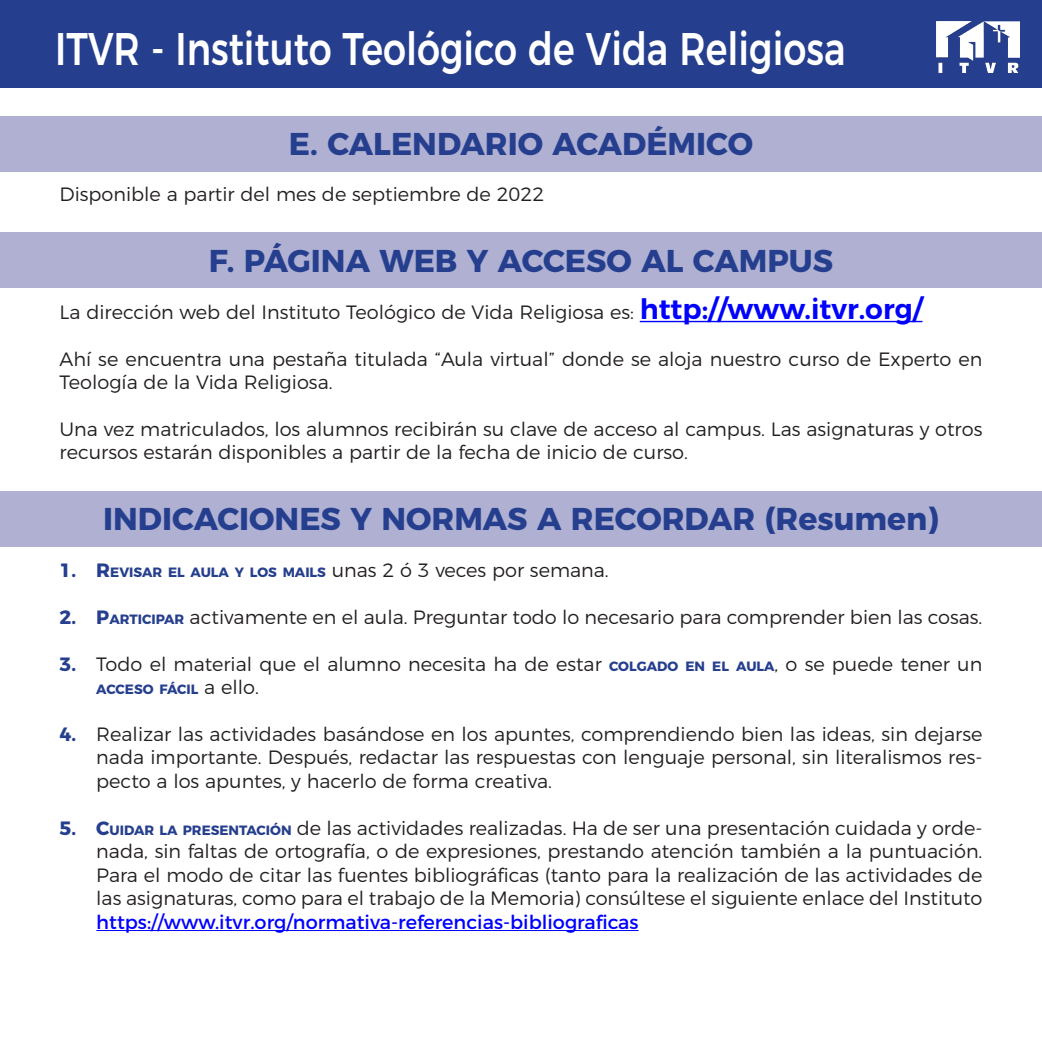
<style>
.page{position:relative;width:1042px;height:1042px;background:#fff}
.page>*{position:absolute;margin:0;border:0;box-sizing:border-box;transform-origin:0 0}
.t1{font:500 45.68px "Montserrat";color:#fff;scale:.8 1}
.t2{font:700 31.5px "Montserrat";color:#253f8e}
.t3{font:300 19.25px/23.4px "Montserrat";color:#231f20}
.t4{font:700 13.47px "Montserrat";color:#253f8e}
.s1{font-weight:600;font-size:28px;color:#00f}
.s2{font-weight:700;color:#253f8e}
.s3{font-weight:700;font-size:13.47px;color:#253f8e}
.s4{font-weight:300;font-size:19.25px;color:#231f20}
.s5{font-weight:400;color:#00f}
</style>
<div class="page">
<div style="left:0;top:0;width:1042px;height:87px;background:#253f8e"></div>
<img style="left:937px;top:21px;width:82px;height:51px">
<div style="left:0;top:491px;width:1042px;height:55px;background:#afb0d2"></div>
<div style="left:0;top:232px;width:1042px;height:55px;background:#afb0d2"></div>
<div style="left:0;top:117px;width:1042px;height:55px;background:#afb0d2"></div>
<hr style="left:640px;top:321px;width:282px;height:1px;background:#00f">
<hr style="left:96px;top:930px;width:542px;height:1px;background:#00f">
<h1 class="t1" style="left:55px;top:12px;width:989px">ITVR - Instituto Teológico de Vida Religiosa</h1>
<p class="t2" style="left:289px;top:117px;width:466px">E. CALENDARIO ACADÉMICO</p>
<p class="t3" style="left:60px;top:181px;width:486px">Disponible a partir del mes de septiembre de 2022</p>
<p class="t2" style="left:209px;top:235px;width:626px">F. PÁGINA WEB Y ACCESO AL CAMPUS</p>
<p class="t3" style="left:60px;top:298px;width:864px">La dirección web del Instituto Teológico de Vida Religiosa es: <span class="s1">http://www.itvr.org/</span></p>
<p class="t3" style="left:60px;top:345px;width:924px">Ahí se encuentra una pestaña titulada “Aula virtual” donde se aloja nuestro curso de Experto en<br>Teología de la Vida Religiosa.</p>
<p class="t3" style="left:60px;top:416px;width:924px">Una vez matriculados, los alumnos recibirán su clave de acceso al campus. Las asignaturas y otros recursos estarán disponibles a partir de la fecha de inicio de curso.</p>
<p class="t2" style="left:103px;top:493px;width:837px">INDICACIONES Y NORMAS A RECORDAR (Resumen)</p>
<p class="t3" style="left:60px;top:556px;width:551px"><span class="s2">1.</span> <span class="s2">R</span><span class="s3">EVISAR EL AULA Y LOS MAILS</span> unas 2 ó 3 veces por semana.</p>
<p class="t3" style="left:60px;top:603px;width:924px"><span class="s2">2.</span> <span class="s2">P</span><span class="s3">ARTICIPAR</span> activamente en el aula. Preguntar todo lo necesario para comprender bien las cosas.</p>
<p class="t3" style="left:60px;top:650px;width:924px"><span class="s2">3.</span> Todo el material que el alumno necesita ha de estar <span class="s3">COLGADO EN EL AULA</span>, o se puede tener un</p>
<p class="t4" style="left:96px;top:678px;width:164px">ACCESO FÁCIL <span class="s4">a ello.</span></p>
<p class="t3" style="left:96px;top:721px;width:887px;text-align:justify;text-indent:-37px"><span class="s2">4.</span> Realizar las actividades basándose en los apuntes, comprendiendo bien las ideas, sin dejarse nada importante. Después, redactar las respuestas con lenguaje personal, sin literalismos res&shy;pecto a los apuntes, y hacerlo de forma creativa.</p>
<p class="t3" style="left:96px;top:814px;width:887px;text-align:justify;text-indent:-37px"><span class="s2">5.</span> <span class="s2">C</span><span class="s3">UIDAR LA PRESENTACIÓN</span> de las actividades realizadas. Ha de ser una presentación cuidada y orde&shy;nada, sin faltas de ortografía, o de expresiones, prestando atención también a la puntuación.<br>Para el modo de citar las fuentes bibliográficas (tanto para la realización de las actividades de las asignaturas, como para el trabajo de la Memoria) consúltese el siguiente enlace del Instituto <span class="s5">https://www.itvr.org/normativa-referencias-bibliograficas</span></p>
</div>
